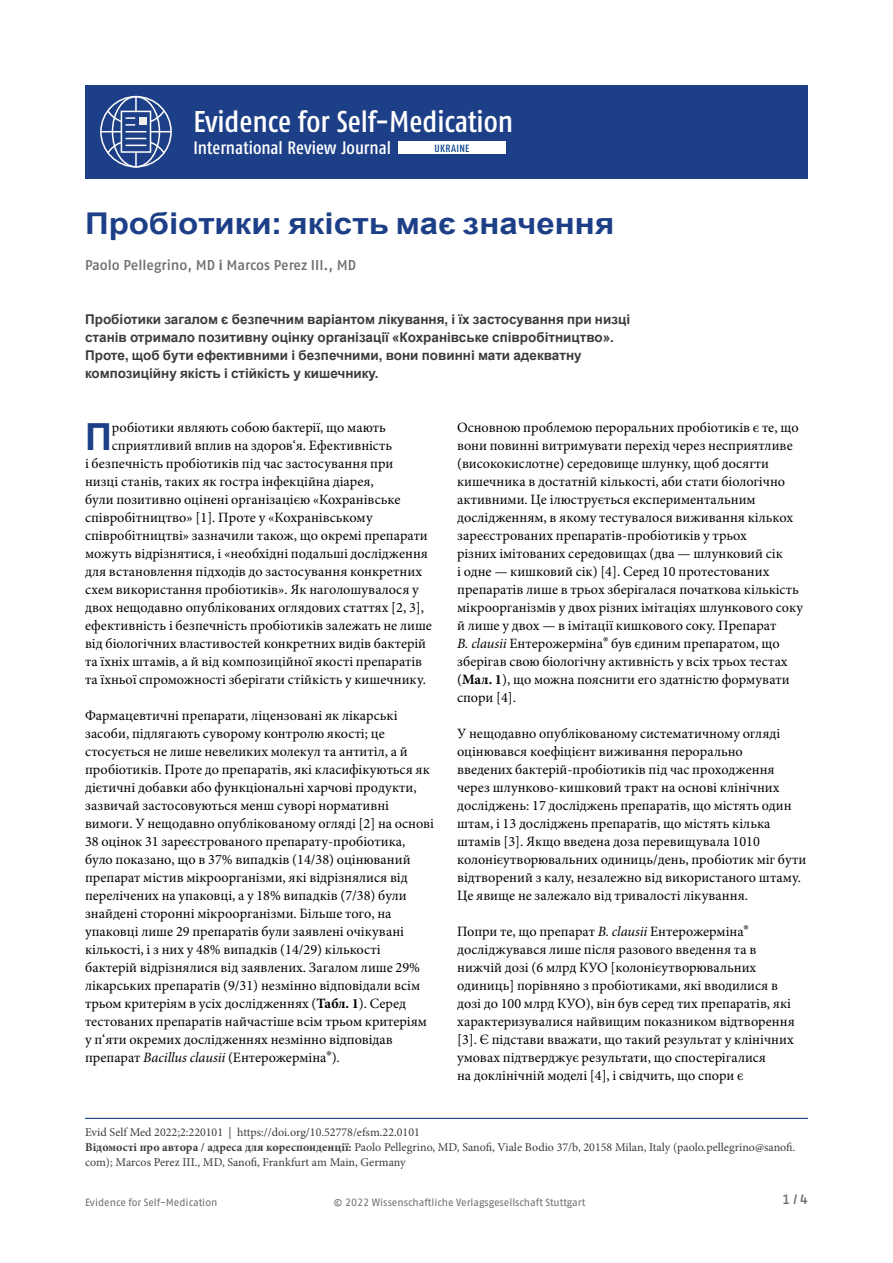
<style>
.page{position:relative;width:893px;height:1263px;background:#fff}
.page>*{position:absolute;margin:0;border:0;box-sizing:border-box;transform-origin:0 0}
.t1{font:700 37.35px "Arial";color:#1d3f87}
.t2{font:700 30px "Arial";color:#1d3f87;scale:1.1 1}
.t3{font:500 condensed 30px "Fago Pro";color:#fff}
.t4{font:500 condensed 18px "Fago Pro";color:#fff}
.t5{font:14.25px/18px "Minion Pro";color:#000}
.t6{font:500 14.25px "Fago Pro";color:#706f6f}
.t7{font:700 13.5px/18px "Arial";color:#3c3c3b}
.t8{font:500 13.5px "Fago Pro";color:#706f6f}
.t9{font:12px/15px "Minion Pro";color:#3c3c3b}
.t10{font:10.5px "Fago Pro";letter-spacing:-.005em;color:#706f6f}
.t11{font:500 condensed 10.5px "Fago Pro";letter-spacing:.03em;color:#0e468f}
.s1{font-family:"Arial";font-weight:700}
.s2{font-weight:700}
.s3{font-style:italic}
.s4{font-size:16.5px}
</style>
<div class="page">
<hr style="left:85px;top:1118px;width:723px;height:1px;background:#1d3f87">
<div style="left:85px;top:85px;width:723px;height:94px;background:#1d3f87"></div>
<div style="left:100px;top:96px;width:72px;height:72px;border:2px solid #fff;border-radius:50%"></div>
<div style="left:112px;top:96px;width:48px;height:72px;border:2px solid #fff;border-radius:50%"></div>
<hr style="left:100px;top:131px;width:71px;height:1px;background:#fff">
<hr style="left:135px;top:96px;width:2px;height:72px;background:#fff">
<svg style="left:121px;top:132px;width:30px;height:6px"></svg>
<svg style="left:106px;top:138px;width:60px;height:17px"></svg>
<svg style="left:106px;top:109px;width:60px;height:23px"></svg>
<div style="left:398px;top:141px;width:107px;height:13px;background:#fff"></div>
<h2 class="t3" style="left:193px;top:103px;width:321px">Evidence for Self-Medication</h2>
<p class="t4" style="left:193px;top:137px;width:199px">International Review Journal</p>
<p class="t11" style="left:435px;top:142px;width:36px">UKRAINE</p>
<h2 class="t2" style="left:85px;top:202px;width:483px">Пробіотики: якість має значення</h2>
<p class="t6" style="left:85px;top:256px;width:273px">Paolo Pellegrino, MD <span class="s1">і</span> Marcos Perez III., MD</p>
<p class="t7" style="left:85px;top:310px;width:547px">Пробіотики загалом є безпечним варіантом лікування, і їх застосування при низці станів отримало позитивну оцінку організації «Кохранівське співробітництво».<br>Проте, щоб бути ефективними і безпечними, вони повинні мати адекватну композиційну якість і стійкість у кишечнику.</p>
<h1 class="t1" style="left:85px;top:411px;width:28px">П</h1>
<p class="t5" style="left:112px;top:419px;width:276px">робіотики являють собою бактерії, що мають</p>
<p class="t5" style="left:112px;top:437px;width:282px">сприятливий вплив на здоров‘я. Ефективність</p>
<p class="t5" style="left:85px;top:455px;width:310px">і безпечність пробіотиків під час застосування при</p>
<p class="t5" style="left:85px;top:473px;width:290px">низці станів, таких як гостра інфекційна діарея,</p>
<p class="t5" style="left:85px;top:491px;width:317px">були позитивно оцінені організацією «Кохранівське</p>
<p class="t5" style="left:85px;top:509px;width:289px">співробітництво» [1]. Проте у «Кохранівському</p>
<p class="t5" style="left:85px;top:527px;width:344px">співробітництві» зазначили також, що окремі препарати</p>
<p class="t5" style="left:85px;top:545px;width:344px">можуть відрізнятися, і «необхідні подальші дослідження</p>
<p class="t5" style="left:85px;top:563px;width:338px">для встановлення підходів до застосування конкретних</p>
<p class="t5" style="left:85px;top:580px;width:335px">схем використання пробіотиків». Як наголошувалося у</p>
<p class="t5" style="left:85px;top:598px;width:340px">двох нещодавно опублікованих оглядових статтях [2, 3],</p>
<p class="t5" style="left:85px;top:616px;width:348px">ефективність і безпечність пробіотиків залежать не лише</p>
<p class="t5" style="left:85px;top:634px;width:343px">від біологічних властивостей конкретних видів бактерій</p>
<p class="t5" style="left:85px;top:652px;width:339px">та їхніх штамів, а й від композиційної якості препаратів</p>
<p class="t5" style="left:85px;top:670px;width:342px">та їхньої спроможності зберігати стійкість у кишечнику.</p>
<p class="t5" style="left:85px;top:706px;width:350px">Фармацевтичні препарати, ліцензовані як лікарські засоби, підлягають суворому контролю якості; це стосується не лише невеликих молекул та антитіл, а й пробіотиків. Проте до препаратів, які класифікуються як дієтичні добавки або функціональні харчові продукти, зазвичай застосовуються менш суворі нормативні вимоги. У нещодавно опублікованому огляді [2] на основі 38 оцінок 31 зареєстрованого препарату-пробіотика, було показано, що в 37% випадків (14/38) оцінюваний препарат містив мікроорганізми, які відрізнялися від перелічених на упаковці, а у 18% випадків (7/38) були знайдені сторонні мікроорганізми. Більше того, на упаковці лише 29 препаратів були заявлені очікувані кількості, і з них у 48% випадків (14/29) кількості бактерій відрізнялися від заявлених. Загалом лише 29% лікарських препаратів (9/31) незмінно відповідали всім трьом критеріям в усіх дослідженнях (<span class="s2">Табл. 1</span>). Серед тестованих препаратів найчастіше всім трьом критеріям у п‘яти окремих дослідженнях незмінно відповідав препарат <span class="s3">Bacillus clausii</span> (Ентерожерміна<span class="s4">®</span>).</p>
<p class="t5" style="left:457px;top:419px;width:347px">Основною проблемою пероральних пробіотиків є те, що вони повинні витримувати перехід через несприятливе (висококислотне) середовище шлунку, щоб досягти кишечника в достатній кількості, аби стати біологічно активними. Це ілюструється експериментальним дослідженням, в якому тестувалося виживання кількох зареєстрованих препаратів-пробіотиків у трьох<br>різних імітованих середовищах (два — шлунковий сік<br>і одне — кишковий сік) [4]. Серед 10 протестованих препаратів лише в трьох зберігалася початкова кількість мікроорганізмів у двох різних імітаціях шлункового соку й лише у двох — в імітації кишкового соку. Препарат<br><span class="s3">B. clausii</span> Ентерожерміна<span class="s4">®</span> був єдиним препаратом, що зберігав свою біологічну активність у всіх трьох тестах (<span class="s2">Мал. 1</span>), що можна пояснити его здатністю формувати спори [4].</p>
<p class="t5" style="left:457px;top:725px;width:351px">У нещодавно опублікованому систематичному огляді оцінювався коефіцієнт виживання перорально<br>введених бактерій-пробіотиків під час проходження через шлунково-кишковий тракт на основі клінічних досліджень: 17 досліджень препаратів, що містять один штам, і 13 досліджень препаратів, що містять кілька штамів [3]. Якщо введена доза перевищувала 1010 колонієутворювальних одиниць/день, пробіотик міг бути відтворений з калу, незалежно від використаного штаму.<br>Це явище не залежало від тривалості лікування.</p>
<p class="t5" style="left:457px;top:922px;width:339px">Попри те, що препарат <span class="s3">B. clausii</span> Ентерожерміна<span class="s4">® </span>досліджувався лише після разового введення та в нижчій дозі (6 млрд КУО [колонієутворювальних одиниць] порівняно з пробіотиками, які вводилися в дозі до 100 млрд КУО), він був серед тих препаратів, які характеризувалися найвищим показником відтворення [3]. Є підстави вважати, що такий результат у клінічних умовах підтверджує результати, що спостерігалися<br>на доклінічній моделі [4], і свідчить, що спори є</p>
<p class="t9" style="left:85px;top:1125px;width:712px">Evid Self Med 2022;2:220101 | https://doi.org/10.52778/efsm.22.0101<br><span class="s2">Відомості про автора / адреса для кореспонденції:</span> Paolo Pellegrino, MD, Sanofi, Viale Bodio 37/b, 20158 Milan, Italy (paolo.pellegrino@sanofi. com); Marcos Perez III., MD, Sanofi, Frankfurt am Main, Germany</p>
<p class="t10" style="left:85px;top:1196px;width:134px">Evidence for Self-Medication</p>
<p class="t10" style="left:334px;top:1196px;width:253px">© 2022 Wissenschaftliche Verlagsgesellschaft Stuttgart</p>
<p class="t8" style="left:782px;top:1191px;width:27px">1 / 4</p>
</div>
